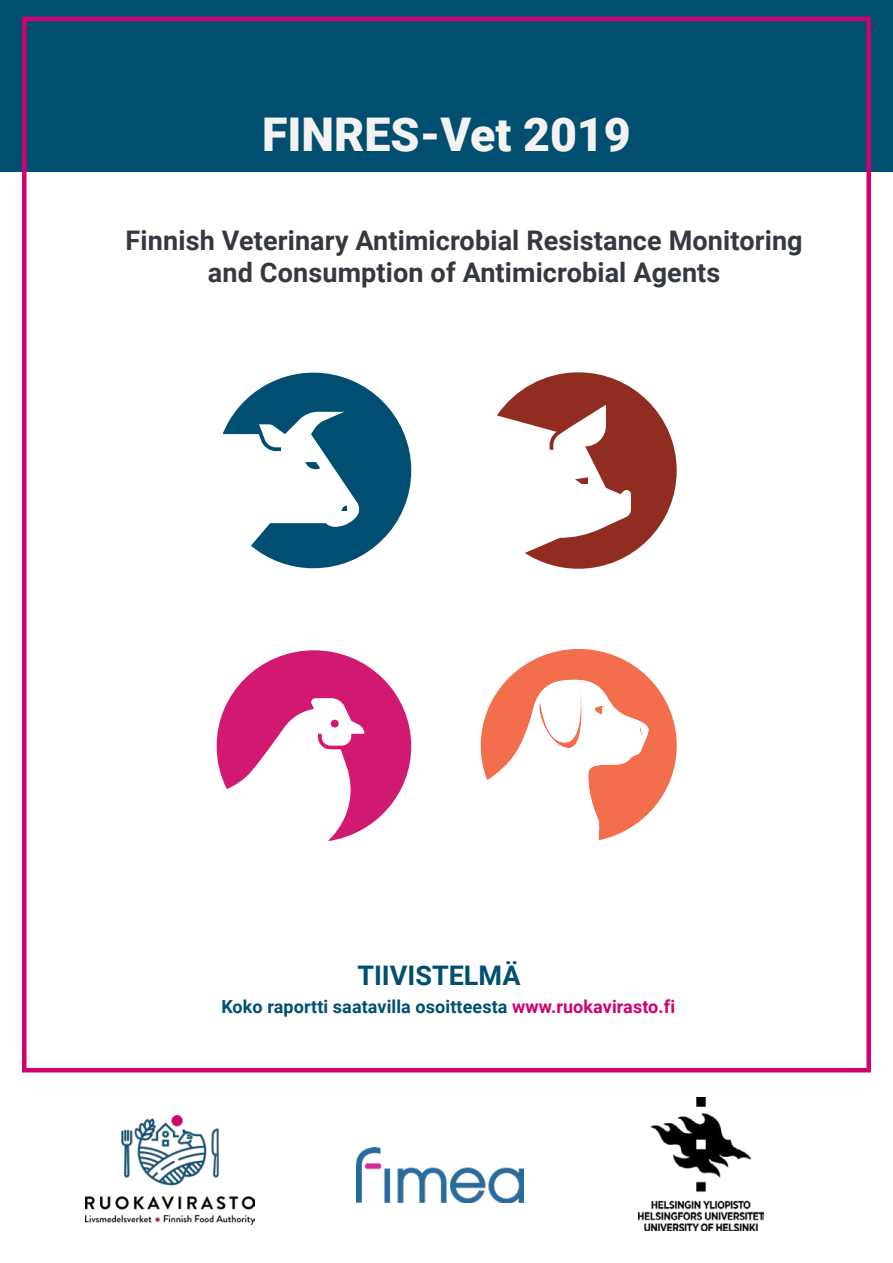
<style>
.page{position:relative;width:893px;height:1263px;background:#fff}
.page>*{position:absolute;margin:0;border:0;box-sizing:border-box;transform-origin:0 0}
.Heading_1{font:900 46.5px "Roboto";color:#f4f3f2}
.t1{font:700 27px "Roboto";letter-spacing:.005em;color:#343841}
.t2{font:700 27px "Roboto";color:#004f71}
.t3{font:700 18px "Roboto";letter-spacing:.005em;color:#004f71}
.s1{color:#d0006f}
</style>
<div class="page">
<div style="left:1px;top:0;width:892px;height:171px;background:#004f71"></div>
<img style="left:85px;top:1115px;width:169px;height:109px">
<img style="left:356px;top:1147px;width:167px;height:55px">
<img style="left:639px;top:1097px;width:125px;height:134px">
<div style="left:22px;top:17px;width:849px;height:1055px;border:4px solid #d0006f"></div>
<svg style="left:481px;top:649px;width:196px;height:192px"></svg>
<svg style="left:497px;top:372px;width:180px;height:197px"></svg>
<svg style="left:223px;top:373px;width:188px;height:195px"></svg>
<svg style="left:217px;top:650px;width:194px;height:191px"></svg>
<p class="Heading_1" style="left:262px;top:102px;width:370px">FINRES-Vet 2019</p>
<p class="t1" style="left:126px;top:221px;width:678px">Finnish Veterinary Antimicrobial Resistance Monitoring</p>
<p class="t1" style="left:208px;top:253px;width:514px">and Consumption of Antimicrobial Agents</p>
<p class="t2" style="left:357px;top:956px;width:165px">TIIVISTELMÄ</p>
<p class="t3" style="left:221px;top:994px;width:455px">Koko raportti saatavilla osoitteesta <span class="s1">www.ruokavirasto.fi</span></p>
</div>
